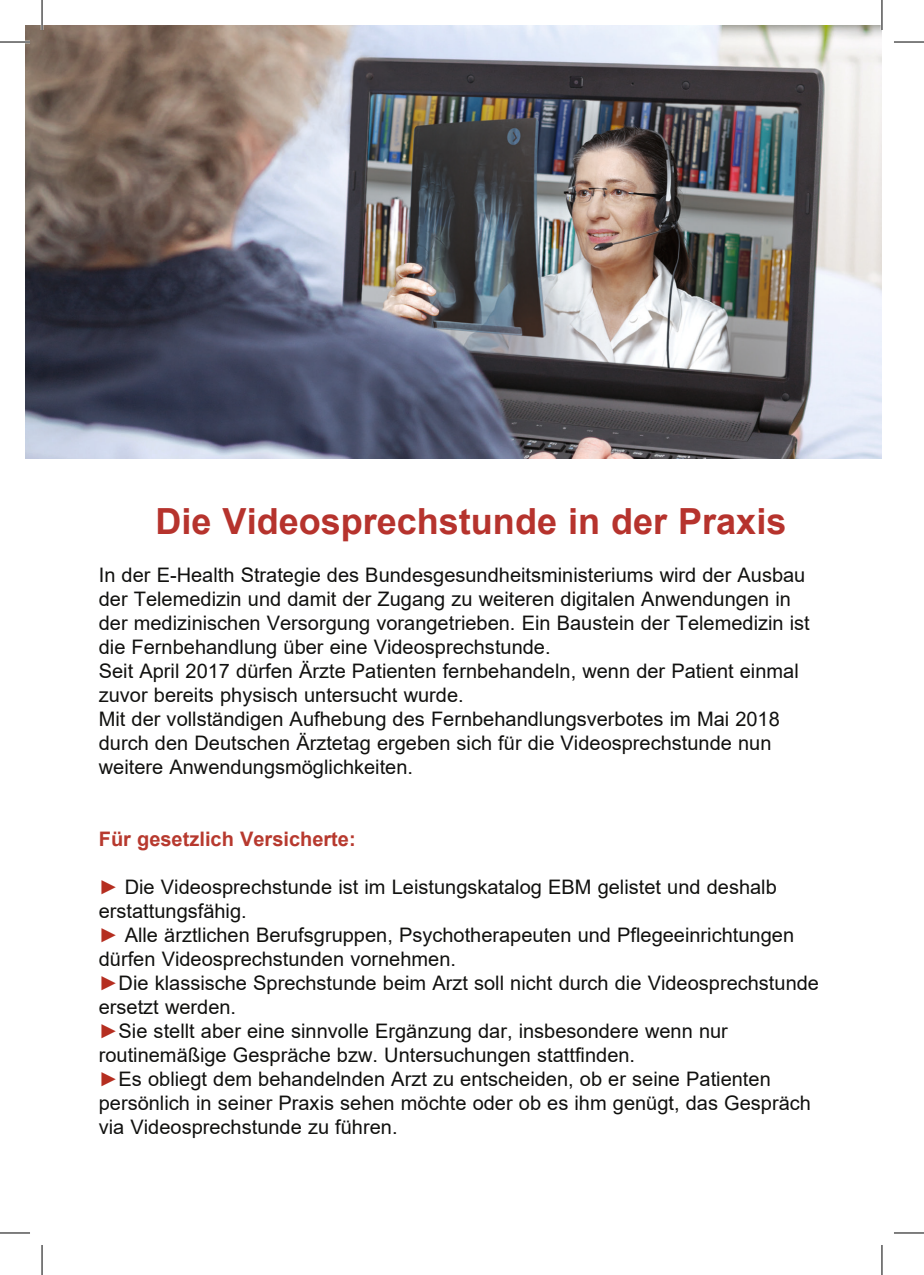
<style>
.page{position:relative;width:924px;height:1275px;background:#fff}
.page>*{position:absolute;margin:0;border:0;box-sizing:border-box;transform-origin:0 0}
.t1{font:700 36px "Arial";color:#b6332d}
.t2{font:20px/24px "Arial";color:#11110f}
.t3{font:700 20px "Arial";color:#b7392e}
.s1{font-weight:700;color:#b52e20}
.s2{color:#b52e20}
</style>
<div class="page">
<img style="left:25px;top:25px;width:856px;height:434px">
<hr style="left:0;top:41px;width:30px;height:2px;background:#fff">
<hr style="left:41px;top:0;width:2px;height:30px;background:#fff">
<hr style="left:880px;top:0;width:2px;height:30px;background:#fff">
<hr style="left:0;top:42px;width:30px;height:1px;background:#000">
<hr style="left:893px;top:42px;width:30px;height:1px;background:#000">
<hr style="left:0;top:1232px;width:30px;height:1px;background:#000">
<hr style="left:893px;top:1232px;width:30px;height:1px;background:#000">
<hr style="left:42px;top:0;width:1px;height:30px;background:#000">
<hr style="left:42px;top:1245px;width:1px;height:30px;background:#000">
<hr style="left:881px;top:0;width:1px;height:30px;background:#000">
<hr style="left:881px;top:1245px;width:1px;height:30px;background:#000">
<p class="t1" style="left:155px;top:496px;width:632px">Die Videosprechstunde in der Praxis</p>
<p class="t2" style="left:99px;top:563px;width:712px">In der E-Health Strategie des Bundesgesundheitsministeriums wird der Ausbau der Telemedizin und damit der Zugang zu weiteren digitalen Anwendungen in der medizinischen Versorgung vorangetrieben. Ein Baustein der Telemedizin ist die Fernbehandlung über eine Videosprechstunde.<br>Seit April 2017 dürfen Ärzte Patienten fernbehandeln, wenn der Patient einmal zuvor bereits physisch untersucht wurde.<br>Mit der vollständigen Aufhebung des Fernbehandlungsverbotes im Mai 2018 durch den Deutschen Ärztetag ergeben sich für die Videosprechstunde nun weitere Anwendungsmöglichkeiten.</p>
<p class="t3" style="left:99px;top:825px;width:258px">Für gesetzlich Versicherte:</p>
<p class="t2" style="left:99px;top:875px;width:721px"><span class="s1">►</span> Die Videosprechstunde ist im Leistungskatalog EBM gelistet und deshalb erstattungsfähig.<br><span class="s2">►</span> Alle ärztlichen Berufsgruppen, Psychotherapeuten und Pflegeeinrichtungen dürfen Videosprechstunden vornehmen.<br><span class="s2">►</span>Die klassische Sprechstunde beim Arzt soll nicht durch die Videosprechstunde ersetzt werden.<br><span class="s2">►</span>Sie stellt aber eine sinnvolle Ergänzung dar, insbesondere wenn nur routinemäßige Gespräche bzw. Untersuchungen stattfinden.<br><span class="s2">►</span>Es obliegt dem behandelnden Arzt zu entscheiden, ob er seine Patienten persönlich in seiner Praxis sehen möchte oder ob es ihm genügt, das Gespräch via Videosprechstunde zu führen.</p>
</div>
